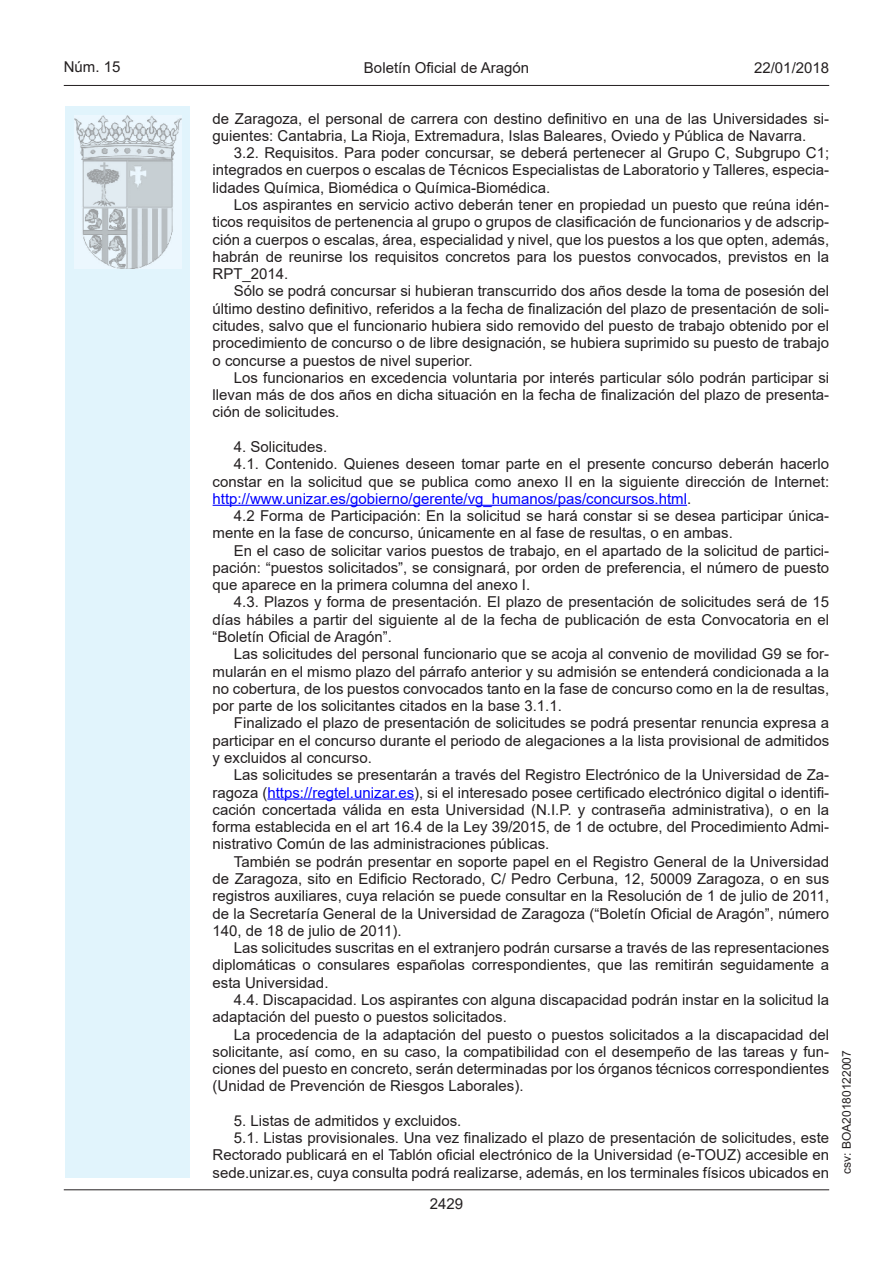
<style>
.page{position:relative;width:893px;height:1263px;background:#fff}
.page>*{position:absolute;margin:0;border:0;box-sizing:border-box;transform-origin:0 0}
.inicio_de_parrafo{font:15px/17.2px "Arial";color:#231f20;text-align:justify}
.estilo_head-c{font:15px "Arial";color:#231f20}
.estilo_head-d{font:15px "Arial MT2";color:#231f20}
.estilo_head-i{font:15px "Arial MT2";color:#231f20}
.numero_pagina{font:15px "Arial";color:#231f20}
.estilo_head-i-2{font:12px "Arial MT2";color:#231f20}
.s1{color:#00f}
.s2{font-family:"Arial MT2"}
</style>
<div class="page">
<div style="left:65px;top:106px;width:125px;height:1072px;background:#e1f4fc"></div>
<img style="left:75px;top:115px;width:106px;height:153px">
<hr style="left:64px;top:85px;width:765px;height:1px;background:#231f20">
<hr style="left:64px;top:1189px;width:765px;height:1px;background:#231f20">
<hr style="left:213px;top:505px;width:474px;height:1px;background:#00f">
<hr style="left:267px;top:798px;width:147px;height:1px;background:#00f">
<p class="estilo_head-i" style="left:64px;top:57px;width:58px">Núm. 15</p>
<p class="estilo_head-c" style="left:364px;top:57px;width:167px">Boletín Oficial de Aragón</p>
<p class="estilo_head-d" style="left:754px;top:57px;width:77px">22/01/2018</p>
<p class="inicio_de_parrafo" style="left:213px;top:110px;width:618px">de Zaragoza, el personal de carrera con destino definitivo en una de las Universidades si&shy;guientes: Cantabria, La Rioja, Extremadura, Islas Baleares, Oviedo y Pública de Navarra.</p>
<p class="inicio_de_parrafo" style="left:213px;top:144px;width:618px;text-indent:21px">3.2. Requisitos. Para poder concursar, se deberá pertenecer al Grupo C, Subgrupo C1; integrados en cuerpos o escalas de Técnicos Especialistas de Laboratorio y Talleres, especia&shy;lidades Química, Biomédica o Química-Biomédica.</p>
<p class="inicio_de_parrafo" style="left:213px;top:196px;width:618px;text-indent:21px">Los aspirantes en servicio activo deberán tener en propiedad un puesto que reúna idén&shy;ticos requisitos de pertenencia al grupo o grupos de clasificación de funcionarios y de adscrip&shy;ción a cuerpos o escalas, área, especialidad y nivel, que los puestos a los que opten, además, habrán de reunirse los requisitos concretos para los puestos convocados, previstos en la RPT_2014.</p>
<p class="inicio_de_parrafo" style="left:213px;top:282px;width:618px;text-indent:21px">Sólo se podrá concursar si hubieran transcurrido dos años desde la toma de posesión del último destino definitivo, referidos a la fecha de finalización del plazo de presentación de soli&shy;citudes, salvo que el funcionario hubiera sido removido del puesto de trabajo obtenido por el procedimiento de concurso o de libre designación, se hubiera suprimido su puesto de trabajo o concurse a puestos de nivel superior.</p>
<p class="inicio_de_parrafo" style="left:213px;top:369px;width:618px;text-indent:21px">Los funcionarios en excedencia voluntaria por interés particular sólo podrán participar si llevan más de dos años en dicha situación en la fecha de finalización del plazo de presenta&shy;ción de solicitudes.</p>
<p class="inicio_de_parrafo" style="left:234px;top:438px;width:95px">4. Solicitudes.</p>
<p class="inicio_de_parrafo" style="left:213px;top:455px;width:618px;text-indent:21px">4.1. Contenido. Quienes deseen tomar parte en el presente concurso deberán hacerlo constar en la solicitud que se publica como anexo II en la siguiente dirección de Internet: <span class="s1">http://www.unizar.es/gobierno/gerente/vg_humanos/pas/concursos.html</span><span class="s2">.</span></p>
<p class="inicio_de_parrafo" style="left:213px;top:507px;width:618px;text-indent:21px">4.2 Forma de Participación: En la solicitud se hará constar si se desea participar única&shy;mente en la fase de concurso, únicamente en al fase de resultas, o en ambas.</p>
<p class="inicio_de_parrafo" style="left:213px;top:542px;width:618px;text-indent:21px">En el caso de solicitar varios puestos de trabajo, en el apartado de la solicitud de partici&shy;pación: “puestos solicitados”, se consignará, por orden de preferencia, el número de puesto que aparece en la primera columna del anexo I.</p>
<p class="inicio_de_parrafo" style="left:213px;top:593px;width:618px;text-indent:21px">4.3. Plazos y forma de presentación. El plazo de presentación de solicitudes será de 15 días hábiles a partir del siguiente al de la fecha de publicación de esta Convocatoria en el “Boletín Oficial de Aragón”.</p>
<p class="inicio_de_parrafo" style="left:213px;top:645px;width:618px;text-indent:21px">Las solicitudes del personal funcionario que se acoja al convenio de movilidad G9 se for&shy;mularán en el mismo plazo del párrafo anterior y su admisión se entenderá condicionada a la no cobertura, de los puestos convocados tanto en la fase de concurso como en la de resultas, por parte de los solicitantes citados en la base 3.1.1.</p>
<p class="inicio_de_parrafo" style="left:213px;top:714px;width:618px;text-indent:21px">Finalizado el plazo de presentación de solicitudes se podrá presentar renuncia expresa a participar en el concurso durante el periodo de alegaciones a la lista provisional de admitidos y excluidos al concurso.</p>
<p class="inicio_de_parrafo" style="left:213px;top:766px;width:618px;text-indent:21px">Las solicitudes se presentarán a través del Registro Electrónico de la Universidad de Za&shy;ragoza (<span class="s1">https://regtel.unizar.es</span>), si el interesado posee certificado electrónico digital o identifi&shy;cación concertada válida en esta Universidad (N.I.P. y contraseña administrativa), o en la forma establecida en el art 16.4 de la Ley 39/2015, de 1 de octubre, del Procedimiento Admi&shy;nistrativo Común de las administraciones públicas.</p>
<p class="inicio_de_parrafo" style="left:213px;top:853px;width:618px;text-indent:21px">También se podrán presentar en soporte papel en el Registro General de la Universidad de Zaragoza, sito en Edificio Rectorado, C/ Pedro Cerbuna, 12, 50009 Zaragoza, o en sus registros auxiliares, cuya relación se puede consultar en la Resolución de 1 de julio de 2011, de la Secretaría General de la Universidad de Zaragoza (“Boletín Oficial de Aragón”, número 140, de 18 de julio de 2011).</p>
<p class="inicio_de_parrafo" style="left:213px;top:939px;width:618px;text-indent:21px">Las solicitudes suscritas en el extranjero podrán cursarse a través de las representaciones diplomáticas o consulares españolas correspondientes, que las remitirán seguidamente a esta Universidad.</p>
<p class="inicio_de_parrafo" style="left:213px;top:991px;width:618px;text-indent:21px">4.4. Discapacidad. Los aspirantes con alguna discapacidad podrán instar en la solicitud la adaptación del puesto o puestos solicitados.</p>
<p class="inicio_de_parrafo" style="left:213px;top:1025px;width:618px;text-indent:21px">La procedencia de la adaptación del puesto o puestos solicitados a la discapacidad del solicitante, así como, en su caso, la compatibilidad con el desempeño de las tareas y fun&shy;ciones del puesto en concreto, serán determinadas por los órganos técnicos correspondientes (Unidad de Prevención de Riesgos Laborales).</p>
<p class="inicio_de_parrafo" style="left:234px;top:1112px;width:229px">5. Listas de admitidos y excluidos.</p>
<p class="inicio_de_parrafo" style="left:213px;top:1129px;width:618px;text-indent:21px">5.1. Listas provisionales. Una vez finalizado el plazo de presentación de solicitudes, este Rectorado publicará en el Tablón oficial electrónico de la Universidad (e-TOUZ) accesible en sede.unizar.es, cuya consulta podrá realizarse, además, en los terminales físicos ubicados en</p>
<p class="numero_pagina" style="left:430px;top:1193px;width:35px">2429</p>
<p class="estilo_head-i-2" style="left:838px;top:1174px;width:125px;rotate:-90deg">csv: BOA20180122007</p>
</div>
